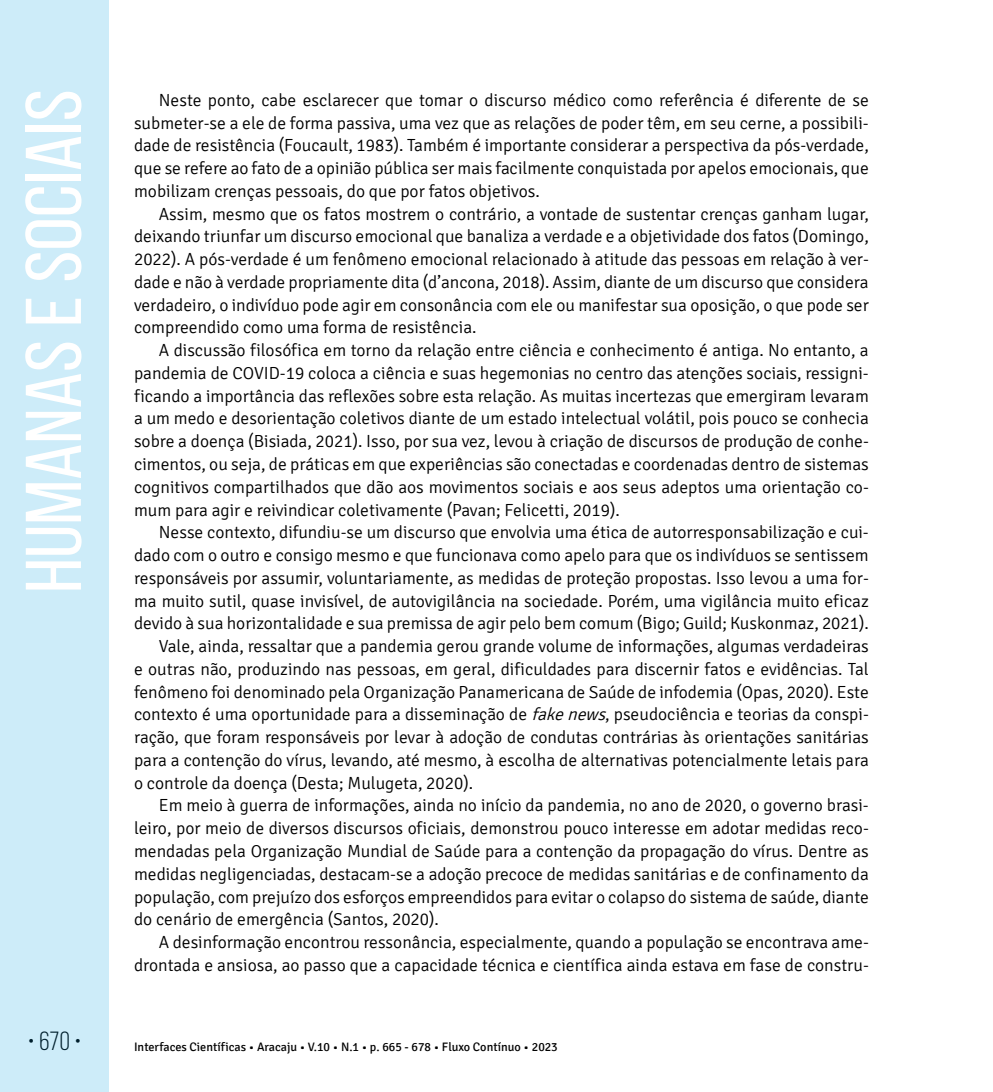
<style>
.page{position:relative;width:993px;height:1092px;background:#fff}
.page>*{position:absolute;margin:0;border:0;box-sizing:border-box;transform-origin:0 0}
.t1{font:78.75px "Bebas Neue";color:#fff;scale:1.09 1}
.t2{font:26.25px "Bebas Neue";color:#000}
.t3{font:300 17.5px/22.8px "Signika";color:#000;text-align:justify}
.t4{font:12.25px "Signika";color:#000}
.s1{font-style:italic}
</style>
<div class="page">
<div style="left:0;top:0;width:109px;height:1091px;background:#cdecf9"></div>
<h1 class="t1" style="left:11px;top:593px;width:463px;rotate:-90deg">Humanas e Sociais</h1>
<p class="t3" style="left:134px;top:89px;width:736px;text-indent:25px">Neste ponto, cabe esclarecer que tomar o discurso médico como referência é diferente de se submeter-se a ele de forma passiva, uma vez que as relações de poder têm, em seu cerne, a possibili&shy;dade de resistência (Foucault, 1983). Também é importante considerar a perspectiva da pós-verdade, que se refere ao fato de a opinião pública ser mais facilmente conquistada por apelos emocionais, que mobilizam crenças pessoais, do que por fatos objetivos.</p>
<p class="t3" style="left:134px;top:203px;width:736px;text-indent:25px">Assim, mesmo que os fatos mostrem o contrário, a vontade de sustentar crenças ganham lugar, deixando triunfar um discurso emocional que banaliza a verdade e a objetividade dos fatos (Domingo, 2022). A pós-verdade é um fenômeno emocional relacionado à atitude das pessoas em relação à ver&shy;dade e não à verdade propriamente dita (d’ancona, 2018). Assim, diante de um discurso que considera verdadeiro, o indivíduo pode agir em consonância com ele ou manifestar sua oposição, o que pode ser compreendido como uma forma de resistência.</p>
<p class="t3" style="left:134px;top:339px;width:736px;text-indent:25px">A discussão filosófica em torno da relação entre ciência e conhecimento é antiga. No entanto, a pandemia de COVID-19 coloca a ciência e suas hegemonias no centro das atenções sociais, ressigni&shy;ficando a importância das reflexões sobre esta relação. As muitas incertezas que emergiram levaram a um medo e desorientação coletivos diante de um estado intelectual volátil, pois pouco se conhecia sobre a doença (Bisiada, 2021). Isso, por sua vez, levou à criação de discursos de produção de conhe&shy;cimentos, ou seja, de práticas em que experiências são conectadas e coordenadas dentro de sistemas cognitivos compartilhados que dão aos movimentos sociais e aos seus adeptos uma orientação co&shy;mum para agir e reivindicar coletivamente (Pavan; Felicetti, 2019).</p>
<p class="t3" style="left:159px;top:521px;width:711px">Nesse contexto, difundiu-se um discurso que envolvia uma ética de autorresponsabilização e cui-</p>
<p class="t3" style="left:134px;top:544px;width:736px">dado com o outro e consigo mesmo e que funcionava como apelo para que os indivíduos se sentissem</p>
<p class="t3" style="left:134px;top:567px;width:736px">responsáveis por assumir, voluntariamente, as medidas de proteção propostas. Isso levou a uma for-</p>
<p class="t3" style="left:134px;top:589px;width:736px">ma muito sutil, quase invisível, de autovigilância na sociedade. Porém, uma vigilância muito eficaz</p>
<p class="t3" style="left:134px;top:612px;width:736px">devido à sua horizontalidade e sua premissa de agir pelo bem comum (Bigo; Guild; Kuskonmaz, 2021).</p>
<p class="t3" style="left:159px;top:635px;width:711px">Vale, ainda, ressaltar que a pandemia gerou grande volume de informações, algumas verdadeiras</p>
<p class="t3" style="left:134px;top:658px;width:736px">e outras não, produzindo nas pessoas, em geral, dificuldades para discernir fatos e evidências. Tal</p>
<p class="t3" style="left:134px;top:680px;width:736px">fenômeno foi denominado pela Organização Panamericana de Saúde de infodemia (Opas, 2020). Este</p>
<p class="t3" style="left:134px;top:703px;width:736px">contexto é uma oportunidade para a disseminação de <span class="s1">fakenews</span>, pseudociência e teorias da conspi-</p>
<p class="t3" style="left:134px;top:726px;width:736px">ração, que foram responsáveis por levar à adoção de condutas contrárias às orientações sanitárias</p>
<p class="t3" style="left:134px;top:749px;width:736px">para a contenção do vírus, levando, até mesmo, à escolha de alternativas potencialmente letais para</p>
<p class="t3" style="left:134px;top:771px;width:340px">o controle da doença (Desta; Mulugeta, 2020).</p>
<p class="t3" style="left:159px;top:794px;width:711px">Em meio à guerra de informações, ainda no início da pandemia, no ano de 2020, o governo brasi-</p>
<p class="t3" style="left:134px;top:817px;width:736px">leiro, por meio de diversos discursos oficiais, demonstrou pouco interesse em adotar medidas reco-</p>
<p class="t3" style="left:134px;top:840px;width:736px">mendadas pela Organização Mundial de Saúde para a contenção da propagação do vírus. Dentre as</p>
<p class="t3" style="left:134px;top:862px;width:736px">medidas negligenciadas, destacam-se a adoção precoce de medidas sanitárias e de confinamento da</p>
<p class="t3" style="left:134px;top:885px;width:736px">população, com prejuízo dos esforços empreendidos para evitar o colapso do sistema de saúde, diante</p>
<p class="t3" style="left:134px;top:908px;width:306px">do cenário de emergência (Santos, 2020).</p>
<p class="t3" style="left:159px;top:931px;width:711px">A desinformação encontrou ressonância, especialmente, quando a população se encontrava ame-</p>
<p class="t3" style="left:134px;top:953px;width:736px">drontada e ansiosa, ao passo que a capacidade técnica e científica ainda estava em fase de constru-</p>
<h2 class="t2" style="left:28px;top:1026px;width:55px">• 670 •</h2>
<p class="t4" style="left:134px;top:1040px;width:425px">Interfaces Científicas • Aracaju • V.10 • N.1 • p. 665 - 678 • Fluxo Contínuo • 2023</p>
</div>
